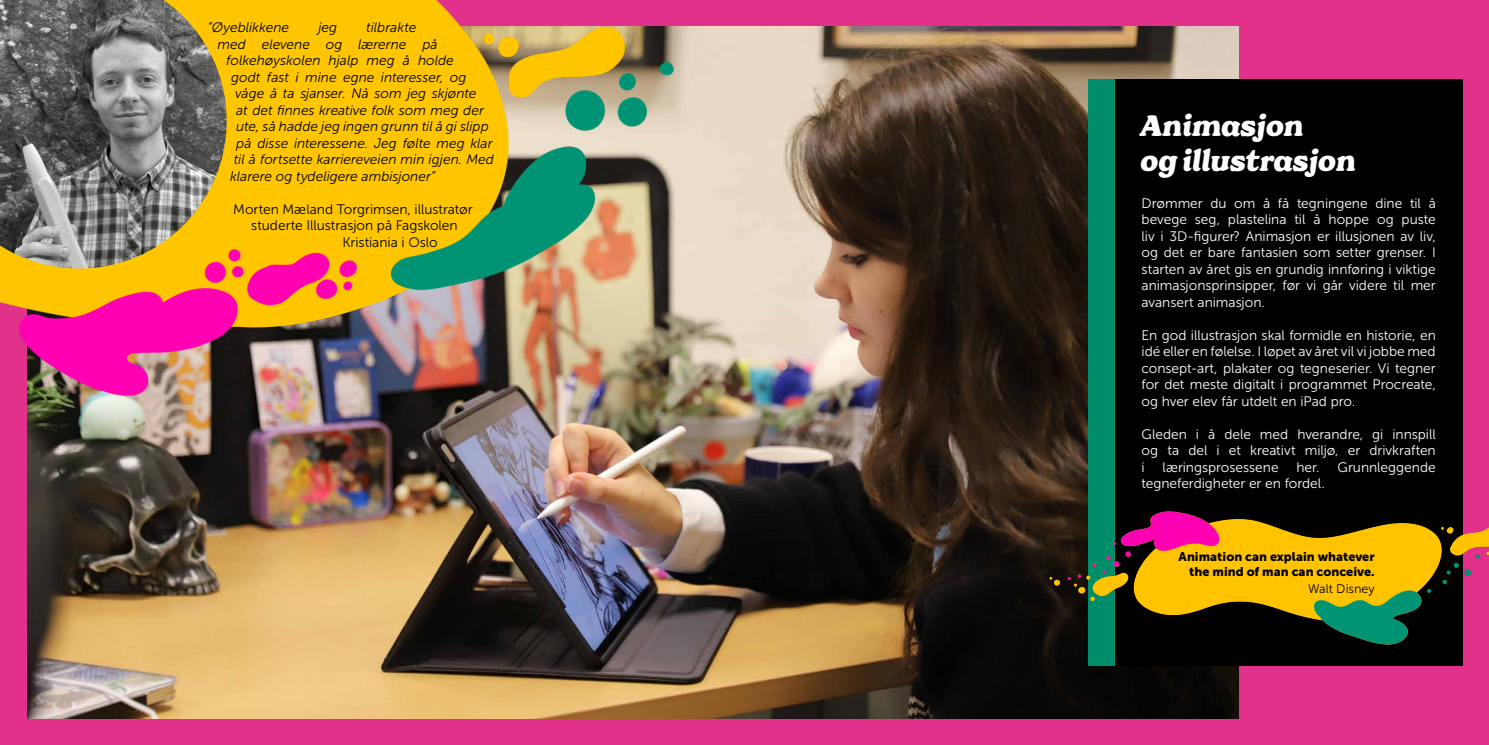
<style>
.page{position:relative;width:1489px;height:745px;background:#fff}
.page>*{position:absolute;margin:0;border:0;box-sizing:border-box;transform-origin:0 0}
.t1{font:italic 28.75px/34.5px "Chinook Custom";letter-spacing:-.005em;color:#fff}
.t2{font:13.75px/16.5px "Museo Sans 300";color:#fff;text-align:justify}
.t3{font:italic 13.75px "Museo Sans 300";color:#000}
.t4{font:13.75px "Museo Sans 300";letter-spacing:-.005em;color:#000}
.t5{font:12.5px/15px "Museo Sans 900";letter-spacing:.005em;color:#000;text-align:right}
.t6{font:12.5px "Museo Sans 300";color:#000}
</style>
<div class="page">
<div style="left:0;top:0;width:1488px;height:744px;background:#e1318a"></div>
<img style="left:28px;top:27px;width:1210px;height:691px">
<img style="left:0;top:0;width:704px;height:417px">
<div style="left:1114px;top:79px;width:348px;height:586px;background:#000"></div>
<div style="left:1088px;top:79px;width:26px;height:586px;background:#008e6a"></div>
<img style="left:0;top:0;width:227px;height:268px">
<img style="left:1049px;top:511px;width:439px;height:132px">
<p class="t3" style="left:207px;top:20px;width:83px">”Øyeblikkene</p>
<p class="t3" style="left:318px;top:20px;width:20px">jeg</p>
<p class="t3" style="left:366px;top:20px;width:52px">tilbrakte</p>
<p class="t3" style="left:217px;top:36px;width:221px">med elevene og lærerne på</p>
<p class="t3" style="left:226px;top:53px;width:229px">folkehøyskolen hjalp meg å holde</p>
<p class="t3" style="left:231px;top:69px;width:237px">godt fast i mine egne interesser, og</p>
<p class="t3" style="left:235px;top:86px;width:243px">våge å ta sjanser. Nå som jeg skjønte</p>
<p class="t3" style="left:236px;top:102px;width:249px">at det finnes kreative folk som meg der</p>
<p class="t3" style="left:236px;top:119px;width:254px">ute, så hadde jeg ingen grunn til å gi slipp</p>
<p class="t3" style="left:236px;top:135px;width:258px">på disse interessene. Jeg følte meg klar</p>
<p class="t3" style="left:234px;top:152px;width:261px">til å fortsette karriereveien min igjen. Med</p>
<p class="t3" style="left:230px;top:168px;width:207px">klarere og tydeligere ambisjoner”</p>
<p class="t4" style="left:233px;top:201px;width:241px">Morten Mæland Torgrimsen, illustratør</p>
<p class="t4" style="left:251px;top:218px;width:208px">studerte Illustrasjon på Fagskolen</p>
<p class="t4" style="left:342px;top:234px;width:97px">Kristiania i Oslo</p>
<h1 class="t1" style="left:1141px;top:109px;width:217px">Animasjon<br>og illustrasjon</h1>
<p class="t2" style="left:1141px;top:194px;width:296px">Drømmer du om å få tegningene dine til å bevege seg, plastelina til å hoppe og puste liv i 3D-figurer? Animasjon er illusjonen av liv, og det er bare fantasien som setter grenser. I starten av året gis en grundig innføring i viktige animasjonsprinsipper, før vi går videre til mer avansert animasjon.</p>
<p class="t2" style="left:1141px;top:326px;width:296px">En god illustrasjon skal formidle en historie, en idé eller en følelse. I løpet av året vil vi jobbe med consept-art, plakater og tegneserier. Vi tegner for det meste digitalt i programmet Procreate, og hver elev får utdelt en iPad pro.</p>
<p class="t2" style="left:1141px;top:425px;width:296px">Gleden i å dele med hverandre, gi innspill og ta del i et kreativt miljø, er drivkraften i</p>
<p class="t2" style="left:1162px;top:458px;width:118px">læringsprosessene</p>
<p class="t2" style="left:1296px;top:458px;width:25px">her.</p>
<p class="t2" style="left:1337px;top:458px;width:100px">Grunnleggende</p>
<p class="t2" style="left:1141px;top:475px;width:185px">tegneferdigheter er en fordel.</p>
<p class="t5" style="left:1178px;top:549px;width:198px">Animation can explain whatever the mind of man can conceive.</p>
<p class="t6" style="left:1307px;top:581px;width:68px">Walt Disney</p>
</div>
